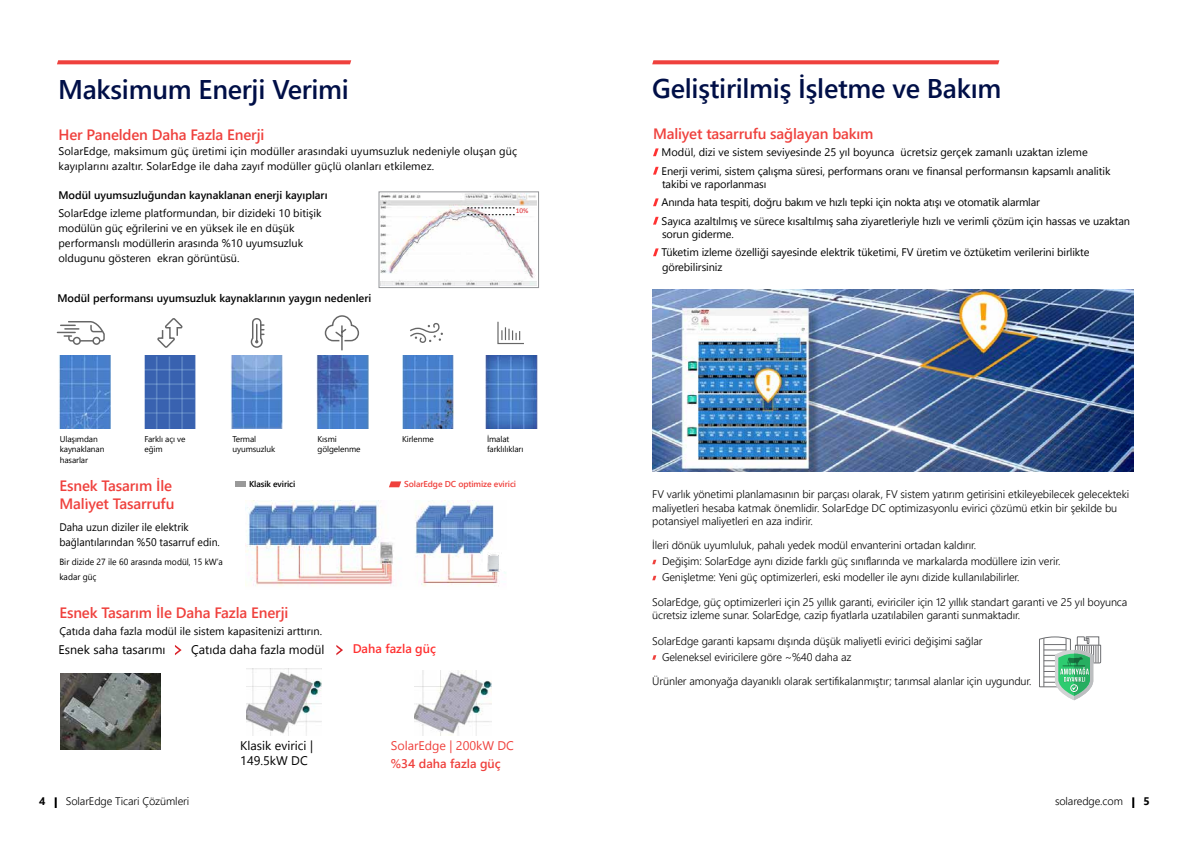
<style>
.page{position:relative;width:1191px;height:842px;background:#fff}
.page>*{position:absolute;margin:0;border:0;box-sizing:border-box;transform-origin:0 0}
.t1{font:600 27px "Segoe UI";letter-spacing:-.01em;color:#000f47}
.t2{font:600 15px/18px "Segoe UI";letter-spacing:-.01em;color:#ef413d}
.t3{font:12.5px/15px "Segoe UI";color:#000}
.t4{font:12.5px "Segoe UI";color:#ef413d}
.t5{font:600 12.5px "Segoe UI";color:#ef413d}
.t6{font:600 12.5px "Segoe UI";color:#ff3232}
.t7{font:300 11px/13.2px "Segoe UI";letter-spacing:-.01em;color:#000}
.t8{font:11px/15px "Segoe UI";color:#000}
.t9{font:600 11px "Segoe UI";color:#000}
.t10{font:11px/15px "Segoe UI";color:#000;scale:.95 1}
.t11{font:700 11px "Segoe UI";color:#000}
.t12{font:9px/15px "Segoe UI";color:#000;scale:.95 1}
.t13{font:600 8.6px "Segoe UI";letter-spacing:-.01em;color:#ef413d}
.t14{font:600 8.6px "Segoe UI";letter-spacing:-.01em;color:#000}
.t15{font:8.4px/10px "Segoe UI";letter-spacing:-.01em;color:#000}
.t16{font:7.3px "Calibri";color:#da2128}
</style>
<div class="page">
<svg style="left:1132px;top:797px;width:2px;height:11px"></svg>
<svg style="left:55px;top:797px;width:2px;height:11px"></svg>
<svg style="left:57px;top:60px;width:294px;height:4px"></svg>
<svg style="left:652px;top:60px;width:347px;height:4px"></svg>
<img style="left:247px;top:669px;width:74px;height:67px">
<img style="left:60px;top:673px;width:100px;height:77px">
<img style="left:246px;top:501px;width:260px;height:86px">
<img style="left:381px;top:194px;width:156px;height:92px">
<div style="left:379px;top:192px;width:160px;height:96px;border:1px solid #939598"></div>
<svg style="left:467px;top:208px;width:47px;height:7px"></svg>
<svg style="left:175px;top:645px;width:7px;height:10px"></svg>
<svg style="left:336px;top:645px;width:7px;height:10px"></svg>
<div style="left:482px;top:551px;width:24px;height:20px;background:#fff"></div>
<img style="left:488px;top:554px;width:13px;height:18px">
<svg style="left:56px;top:321px;width:49px;height:24px"></svg>
<svg style="left:250px;top:318px;width:14px;height:30px"></svg>
<svg style="left:410px;top:323px;width:33px;height:20px"></svg>
<svg style="left:324px;top:315px;width:36px;height:36px"></svg>
<svg style="left:497px;top:321px;width:27px;height:24px"></svg>
<img style="left:59px;top:355px;width:51px;height:73px">
<img style="left:144px;top:355px;width:52px;height:73px">
<img style="left:231px;top:355px;width:52px;height:73px">
<img style="left:317px;top:355px;width:51px;height:73px">
<img style="left:402px;top:355px;width:52px;height:73px">
<img style="left:486px;top:355px;width:51px;height:73px">
<svg style="left:157px;top:318px;width:26px;height:30px"></svg>
<svg style="left:389px;top:481px;width:12px;height:6px"></svg>
<div style="left:235px;top:481px;width:11px;height:6px;background:#999"></div>
<img style="left:415px;top:670px;width:76px;height:66px">
<svg style="left:653px;top:148px;width:5px;height:8px"></svg>
<svg style="left:653px;top:167px;width:5px;height:8px"></svg>
<svg style="left:653px;top:198px;width:5px;height:8px"></svg>
<svg style="left:653px;top:217px;width:5px;height:8px"></svg>
<svg style="left:653px;top:248px;width:5px;height:8px"></svg>
<img style="left:653px;top:289px;width:480px;height:183px">
<svg style="left:652px;top:560px;width:4px;height:4px"></svg>
<svg style="left:652px;top:576px;width:4px;height:4px"></svg>
<svg style="left:652px;top:655px;width:4px;height:5px"></svg>
<svg style="left:1039px;top:636px;width:62px;height:64px"></svg>
<h1 class="t1" style="left:58px;top:68px;width:292px">Maksimum Enerji Verimi</h1>
<h2 class="t2" style="left:58px;top:126px;width:207px">Her Panelden Daha Fazla Enerji</h2>
<p class="t8" style="left:58px;top:143px;width:460px">SolarEdge, maksimum güç üretimi için modüller arasındaki uyumsuzluk nedeniyle oluşan güç kayıplarını azaltır. SolarEdge ile daha zayıf modüller güçlü olanları etkilemez.</p>
<p class="t16" style="left:516px;top:206px;width:14px">10%</p>
<p class="t9" style="left:58px;top:186px;width:270px">Modül uyumsuzluğundan kaynaklanan enerji kayıpları</p>
<p class="t8" style="left:58px;top:205px;width:265px">SolarEdge izleme platformundan, bir dizideki 10 bitişik modülün güç eğrilerini ve en yüksek ile en düşük performanslı modüllerin arasında %10 uyumsuzluk oldugunu gösteren ekran görüntüsü.</p>
<p class="t9" style="left:57px;top:289px;width:315px">Modül performansı uyumsuzluk kaynaklarının yaygın nedenleri</p>
<p class="t15" style="left:487px;top:434px;width:38px">İmalat farklılıkları</p>
<p class="t15" style="left:60px;top:434px;width:46px">Ulaşımdan kaynaklanan</p>
<p class="t15" style="left:60px;top:455px;width:30px">hasarlar</p>
<p class="t15" style="left:144px;top:434px;width:43px">Farklı açı ve eğim</p>
<p class="t15" style="left:232px;top:434px;width:44px">Termal uyumsuzluk</p>
<p class="t15" style="left:317px;top:434px;width:45px">Kısmi gölgelenme</p>
<p class="t15" style="left:402px;top:434px;width:33px">Kirlenme</p>
<p class="t14" style="left:249px;top:477px;width:48px">Klasik evirici</p>
<p class="t13" style="left:404px;top:477px;width:113px">SolarEdge DC optimize evirici</p>
<h2 class="t2" style="left:59px;top:477px;width:116px">Esnek Tasarım İle<br>Mali̇yet Tasarrufu</h2>
<p class="t10" style="left:59px;top:520px;width:170px">Daha uzun diziler ile elektrik bağlantılarından %50 tasarruf edin.</p>
<p class="t12" style="left:59px;top:554px;width:173px">Bir dizide 27 ile 60 arasında modül, 15 kW’a kadar güç</p>
<h2 class="t2" style="left:59px;top:603px;width:230px">Esnek Tasarım İle Daha Fazla Enerji</h2>
<p class="t8" style="left:59px;top:623px;width:264px">Çatıda daha fazla modül ile sistem kapasitenizi arttırın.</p>
<p class="t3" style="left:59px;top:642px;width:108px">Esnek saha tasarımı</p>
<p class="t3" style="left:191px;top:642px;width:135px">Çatıda daha fazla modül</p>
<p class="t6" style="left:353px;top:639px;width:85px">Daha fazla güç</p>
<p class="t3" style="left:240px;top:737px;width:74px">Klasik evirici |<br>149.5kW DC</p>
<p class="t4" style="left:391px;top:735px;width:125px">SolarEdge | 200kW DC</p>
<p class="t5" style="left:391px;top:754px;width:111px">%34 daha fazla güç</p>
<h1 class="t1" style="left:652px;top:66px;width:351px">Geliştirilmiş İşletme ve Bakım</h1>
<h2 class="t2" style="left:653px;top:125px;width:222px">Maliyet tasarrufu sağlayan bakım</h2>
<p class="t8" style="left:661px;top:143px;width:450px;line-height:18.4px">Modül, dizi ve sistem seviyesinde 25 yıl boyunca ücretsiz gerçek zamanlı uzaktan izleme<br>Enerji verimi, sistem çalışma süresi, performans oranı ve finansal performansın kapsamlı analitik</p>
<p class="t8" style="left:661px;top:174px;width:470px;line-height:18.4px">takibi ve raporlanması<br>Anında hata tespiti, doğru bakım ve hızlı tepki için nokta atışı ve otomatik alarmlar<br>Sayıca azaltılmış ve sürece kısaltılmış saha ziyaretleriyle hızlı ve verimli çözüm için hassas ve uzaktan</p>
<p class="t8" style="left:661px;top:224px;width:429px;line-height:18.4px">sorun giderme.<br>Tüketim izleme özelliği sayesinde elektrik tüketimi, FV üretim ve öztüketim verilerini birlikte</p>
<p class="t8" style="left:662px;top:260px;width:62px">görebilirsiniz</p>
<p class="t7" style="left:652px;top:488px;width:478px">FV varlık yönetimi planlamasının bir parçası olarak, FV sistem yatırım getirisini etkileyebilecek gelecekteki maliyetleri hesaba katmak önemlidir. SolarEdge DC optimizasyonlu evirici çözümü etkin bir şekilde bu potansiyel maliyetleri en aza indirir.</p>
<p class="t7" style="left:662px;top:537px;width:400px;line-height:16px;text-indent:-10px">İleri dönük uyumluluk, pahalı yedek modül envanterini ortadan kaldırır.<br>Değişim: SolarEdge aynı dizide farklı güç sınıflarında ve markalarda modüllere izin verir.<br>Genişletme: Yeni güç optimizerleri, eski modeller ile aynı dizide kullanılabilirler.</p>
<p class="t7" style="left:652px;top:595px;width:476px">SolarEdge, güç optimizerleri için 25 yıllık garanti, eviriciler için 12 yıllık standart garanti ve 25 yıl boyunca ücretsiz izleme sunar. SolarEdge, cazip fiyatlarla uzatılabilen garanti sunmaktadır.</p>
<p class="t7" style="left:662px;top:633px;width:322px;line-height:16px;text-indent:-10px">SolarEdge garanti kapsamı dışında düşük maliyetli evirici değişimi sağlar<br>Geleneksel eviricilere göre ~%40 daha az</p>
<p class="t7" style="left:652px;top:675px;width:381px">Ürünler amonyağa dayanıklı olarak sertifikalanmıştır; tarımsal alanlar için uygundur.</p>
<p class="t11" style="left:39px;top:792px;width:8px">4</p>
<p class="t7" style="left:66px;top:794px;width:125px">SolarEdge Ticari Çözümleri</p>
<p class="t7" style="left:1055px;top:794px;width:69px">solaredge.com</p>
<p class="t11" style="left:1143px;top:792px;width:8px">5</p>
</div>
